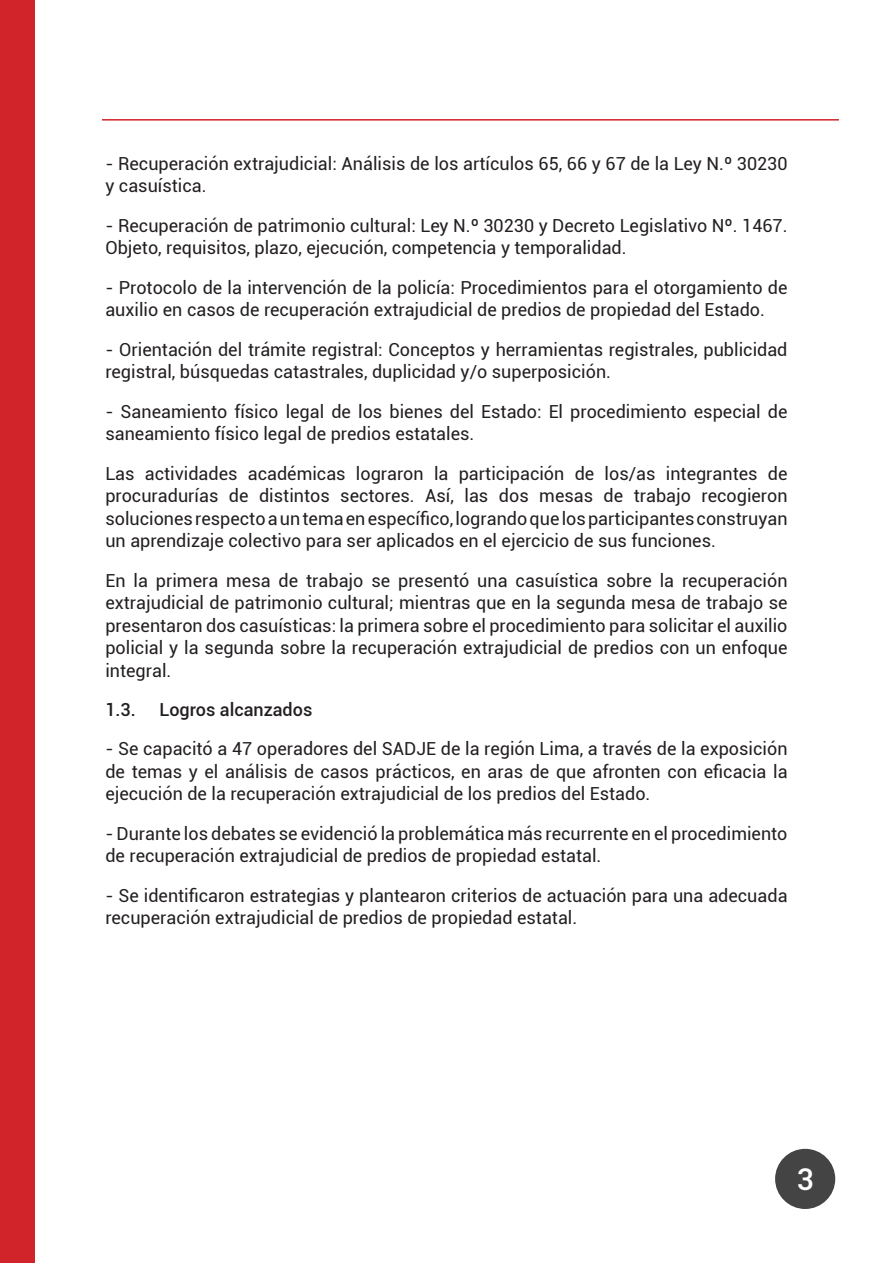
<style>
.page{position:relative;width:893px;height:1263px;background:#fff}
.page>*{position:absolute;margin:0;border:0;box-sizing:border-box;transform-origin:0 0}
.t1{font:500 30px "Roboto";color:#fff}
.Párrafo{font:18px/22.5px "Roboto";color:#231f20}
.Subtítulo{font:500 18px "Roboto";color:#231f20}
</style>
<div class="page">
<div style="left:775px;top:1149px;width:60px;height:60px;background:#444;border-radius:50%"></div>
<div style="left:0;top:0;width:35px;height:1263px;background:#d1232a"></div>
<hr style="left:102px;top:119px;width:737px;height:2px;background:#d1232a">
<p class="Párrafo" style="left:105px;top:151px;width:684px">- Recuperación extrajudicial: Análisis de los artículos 65, 66 y 67 de la Ley N.º 30230 y casuística.</p>
<p class="Párrafo" style="left:105px;top:213px;width:684px">- Recuperación de patrimonio cultural: Ley N.º 30230 y Decreto Legislativo Nº. 1467.<br>Objeto, requisitos, plazo, ejecución, competencia y temporalidad.</p>
<p class="Párrafo" style="left:105px;top:275px;width:684px">- Protocolo de la intervención de la policía: Procedimientos para el otorgamiento de auxilio en casos de recuperación extrajudicial de predios de propiedad del Estado.</p>
<p class="Párrafo" style="left:105px;top:337px;width:684px">- Orientación del trámite registral: Conceptos y herramientas registrales, publicidad registral, búsquedas catastrales, duplicidad y/o superposición.</p>
<p class="Párrafo" style="left:105px;top:399px;width:684px">- Saneamiento físico legal de los bienes del Estado: El procedimiento especial de saneamiento físico legal de predios estatales.</p>
<p class="Párrafo" style="left:105px;top:461px;width:684px;text-align:justify">Las actividades académicas lograron la participación de los/as integrantes de procuradurías de distintos sectores. Así, las dos mesas de trabajo recogieron soluciones respecto a un tema en específico, logrando que los participantes construyan un aprendizaje colectivo para ser aplicados en el ejercicio de sus funciones.</p>
<p class="Párrafo" style="left:105px;top:568px;width:684px;text-align:justify">En la primera mesa de trabajo se presentó una casuística sobre la recuperación extrajudicial de patrimonio cultural; mientras que en la segunda mesa de trabajo se presentaron dos casuísticas: la primera sobre el procedimiento para solicitar el auxilio policial y la segunda sobre la recuperación extrajudicial de predios con un enfoque integral.</p>
<p class="Subtítulo" style="left:105px;top:696px;width:32px">1.3.</p>
<p class="Subtítulo" style="left:159px;top:696px;width:154px">Logros alcanzados</p>
<p class="Párrafo" style="left:105px;top:737px;width:684px;text-align:justify">- Se capacitó a 47 operadores del SADJE de la región Lima, a través de la exposición de temas y el análisis de casos prácticos, en aras de que afronten con eficacia la ejecución de la recuperación extrajudicial de los predios del Estado.</p>
<p class="Párrafo" style="left:105px;top:821px;width:684px">- Durante los debates se evidenció la problemática más recurrente en el procedimiento de recuperación extrajudicial de predios de propiedad estatal.</p>
<p class="Párrafo" style="left:105px;top:883px;width:684px">- Se identificaron estrategias y plantearon criterios de actuación para una adecuada recuperación extrajudicial de predios de propiedad estatal.</p>
<h1 class="t1" style="left:797px;top:1158px;width:19px">3</h1>
</div>
